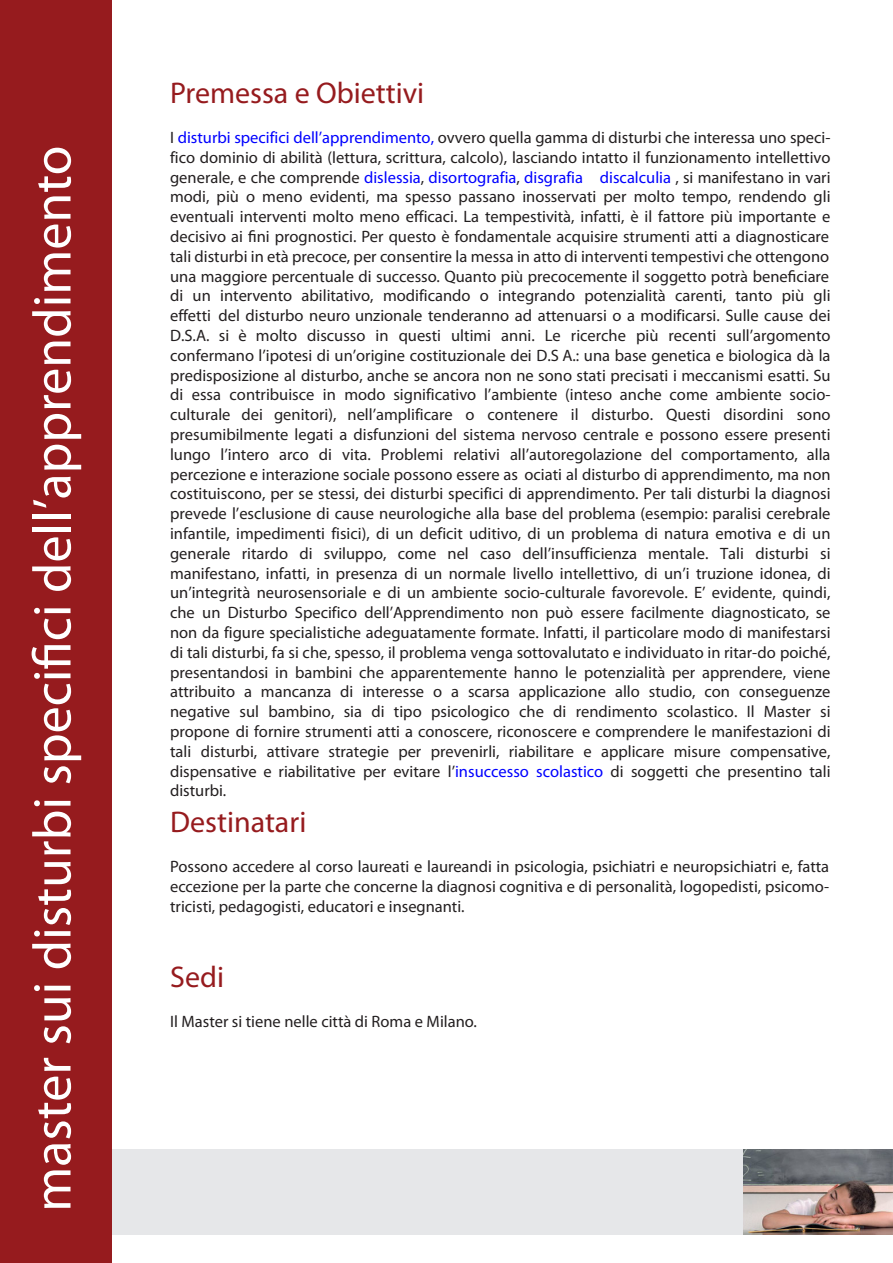
<style>
.page{position:relative;width:893px;height:1263px;background:#fff}
.page>*{position:absolute;margin:0;border:0;box-sizing:border-box;transform-origin:0 0}
.t1{font:54px "Myriad Pro";color:#fff}
.testi{font:30px "Myriad Pro";color:#961b1e}
.testi-2{font:16.5px/19.8px "Myriad Pro";color:#231f20;text-align:justify}
.s1{color:#00f}
</style>
<div class="page">
<div style="left:99px;top:1149px;width:794px;height:85px;background:#e6e7e9"></div>
<img style="left:743px;top:1149px;width:150px;height:85px">
<div style="left:0;top:0;width:112px;height:1263px;background:#961b1e"></div>
<p class="t1" style="left:19px;top:1212px;width:1067px;rotate:-90deg">master sui disturbi specifici dell’apprendimento</p>
<p class="testi" style="left:170px;top:75px;width:256px">Premessa e Obiettivi</p>
<p class="testi-2" style="left:170px;top:127px;width:662px">I <span class="s1">disturbi specifici dell’apprendimento,</span> ovvero quella gamma di disturbi che interessa uno speci&shy;fico dominio di abilità (lettura, scrittura, calcolo), lasciando intatto il funzionamento intellettivo generale, e che comprende <span class="s1">dislessia</span>, <span class="s1">disortografia</span>, <span class="s1">disgrafia</span> e <span class="s1">discalculia</span> , si manifestano in vari modi, più o meno evidenti, ma spesso passano inosservati per molto tempo, rendendo gli eventuali interventi molto meno efficaci. La tempestività, infatti, è il fattore più importante e decisivo ai fini prognostici. Per questo è fondamentale acquisire strumenti atti a diagnosticare tali disturbi in età precoce, per consentire la messa in atto di interventi tempestivi che ottengono una maggiore percentuale di successo. Quanto più precocemente il soggetto potrà beneficiare di un intervento abilitativo, modificando o integrando potenzialità carenti, tanto più gli effetti del disturbo neuro unzionale tenderanno ad attenuarsi o a modificarsi. Sulle cause dei D.S.A. si è molto discusso in questi ultimi anni. Le ricerche più recenti sull’argomento confermano l’ipotesi di un’origine costituzionale dei D.S A.: una base genetica e biologica dà la predisposizione al disturbo, anche se ancora non ne sono stati precisati i meccanismi esatti. Su di essa contribuisce in modo significativo l’ambiente (inteso anche come ambiente socio&shy;culturale dei genitori), nell’amplificare o contenere il disturbo. Questi disordini sono presumibilmente legati a disfunzioni del sistema nervoso centrale e possono essere presenti lungo l’intero arco di vita. Problemi relativi all’autoregolazione del comportamento, alla percezione e interazione sociale possono essere as ociati al disturbo di apprendimento, ma non costituiscono, per se stessi, dei disturbi specifici di apprendimento. Per tali disturbi la diagnosi prevede l’esclusione di cause neurologiche alla base del problema (esempio: paralisi cerebrale infantile, impedimenti fisici), di un deficit uditivo, di un problema di natura emotiva e di un generale ritardo di sviluppo, come nel caso dell’insufficienza mentale. Tali disturbi si manifestano, infatti, in presenza di un normale livello intellettivo, di un’i truzione idonea, di un’integrità neurosensoriale e di un ambiente socio-culturale favorevole. E’ evidente, quindi, che un Disturbo Specifico dell’Apprendimento non può essere facilmente diagnosticato, se non da figure specialistiche adeguatamente formate. Infatti, il particolare modo di manifestarsi di tali disturbi, fa si che, spesso, il problema venga sottovalutato e individuato in ritar-do poiché, presentandosi in bambini che apparentemente hanno le potenzialità per apprendere, viene attribuito a mancanza di interesse o a scarsa applicazione allo studio, con conseguenze negative sul bambino, sia di tipo psicologico che di rendimento scolastico. Il Master si propone di fornire strumenti atti a conoscere, riconoscere e comprendere le manifestazioni di tali disturbi, attivare strategie per prevenirli, riabilitare e applicare misure compensative, dispensative e riabilitative per evitare l’<span class="s1">insuccesso scolastico</span> di soggetti che presentino tali disturbi.</p>
<p class="testi" style="left:170px;top:804px;width:138px">Destinatari</p>
<p class="testi-2" style="left:170px;top:856px;width:661px">Possono accedere al corso laureati e laureandi in psicologia, psichiatri e neuropsichiatri e, fatta eccezione per la parte che concerne la diagnosi cognitiva e di personalità, logopedisti, psicomo&shy;tricisti, pedagogisti, educatori e insegnanti.</p>
<p class="testi" style="left:170px;top:959px;width:55px">Sedi</p>
<p class="testi-2" style="left:170px;top:1011px;width:308px">Il Master si tiene nelle città di Roma e Milano.</p>
</div>
